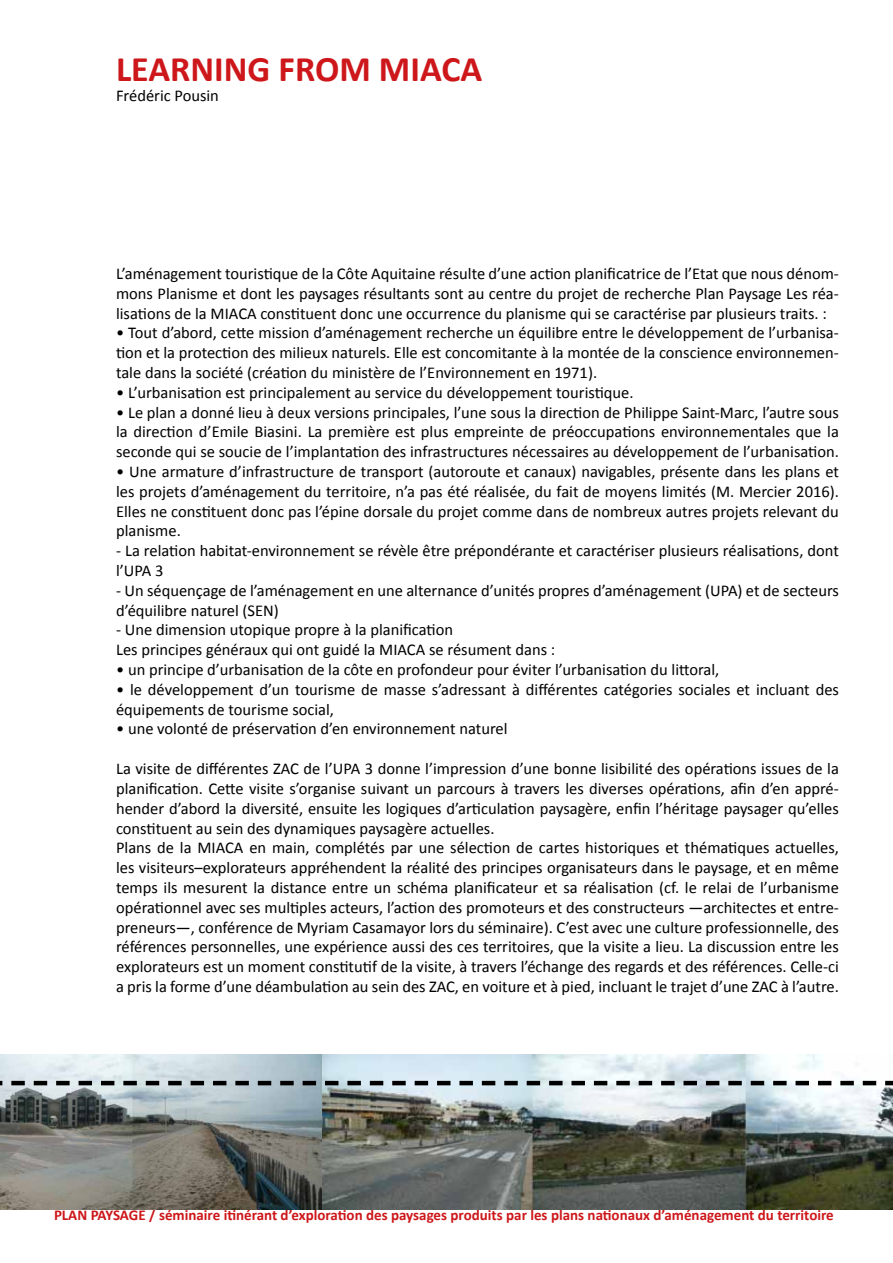
<style>
.page{position:relative;width:893px;height:1263px;background:#fff}
.page>*{position:absolute;margin:0;border:0;box-sizing:border-box;transform-origin:0 0}
.t1{font:700 36px "Calibri";color:#cd171a}
.t2{font:16.5px/19.8px "Calibri";color:#000}
.t3{font:700 15px "Calibri";color:#cd171a}
</style>
<div class="page">
<img style="left:0;top:1054px;width:893px;height:156px">
<svg style="left:0;top:1081px;width:893px;height:4px;background:#565c5e"></svg>
<h1 class="t1" style="left:116px;top:46px;width:368px">LEARNING FROM MIACA</h1>
<p class="t2" style="left:116px;top:85px;width:104px">Frédéric Pousin</p>
<p class="t2" style="left:116px;top:264px;width:724px;text-align:justify">L’aménagement touristique de la Côte Aquitaine résulte d’une action planificatrice de l’Etat que nous dénom&shy;mons Planisme et dont les paysages résultants sont au centre du projet de recherche Plan Paysage Les réa&shy;lisations de la MIACA constituent donc une occurrence du planisme qui se caractérise par plusieurs traits. :</p>
<p class="t2" style="left:116px;top:323px;width:724px;text-align:justify">• Tout d’abord, cette mission d’aménagement recherche un équilibre entre le développement de l’urbanisa&shy;tion et la protection des milieux naturels. Elle est concomitante à la montée de la conscience environnemen&shy;tale dans la société (création du ministère de l’Environnement en 1971).</p>
<p class="t2" style="left:116px;top:382px;width:519px">• L’urbanisation est principalement au service du développement touristique.</p>
<p class="t2" style="left:116px;top:402px;width:724px;text-align:justify">• Le plan a donné lieu à deux versions principales, l’une sous la direction de Philippe Saint-Marc, l’autre sous la direction d’Emile Biasini. La première est plus empreinte de préoccupations environnementales que la seconde qui se soucie de l’implantation des infrastructures nécessaires au développement de l’urbanisation.</p>
<p class="t2" style="left:116px;top:462px;width:724px;text-align:justify">• Une armature d’infrastructure de transport (autoroute et canaux) navigables, présente dans les plans et les projets d’aménagement du territoire, n’a pas été réalisée, du fait de moyens limités (M. Mercier 2016).<br>Elles ne constituent donc pas l’épine dorsale du projet comme dans de nombreux autres projets relevant du planisme.</p>
<p class="t2" style="left:116px;top:541px;width:724px">- La relation habitat-environnement se révèle être prépondérante et caractériser plusieurs réalisations, dont l’UPA 3</p>
<p class="t2" style="left:116px;top:580px;width:724px">- Un séquençage de l’aménagement en une alternance d’unités propres d’aménagement (UPA) et de secteurs d’équilibre naturel (SEN)</p>
<p class="t2" style="left:116px;top:620px;width:441px">- Une dimension utopique propre à la planification<br>Les principes généraux qui ont guidé la MIACA se résument dans :</p>
<p class="t2" style="left:116px;top:660px;width:605px">• un principe d’urbanisation de la côte en profondeur pour éviter l’urbanisation du littoral,</p>
<p class="t2" style="left:116px;top:679px;width:724px">• le développement d’un tourisme de masse s’adressant à différentes catégories sociales et incluant des équipements de tourisme social,</p>
<p class="t2" style="left:116px;top:719px;width:393px">• une volonté de préservation d’en environnement naturel</p>
<p class="t2" style="left:116px;top:759px;width:724px">La visite de différentes ZAC de l’UPA 3 donne l’impression d’une bonne lisibilité des opérations issues de la planification. Cette visite s’organise suivant un parcours à travers les diverses opérations, afin d’en appré&shy;hender d’abord la diversité, ensuite les logiques d’articulation paysagère, enfin l’héritage paysager qu’elles constituent au sein des dynamiques paysagère actuelles.<br>Plans de la MIACA en main, complétés par une sélection de cartes historiques et thématiques actuelles, les visiteurs–explorateurs appréhendent la réalité des principes organisateurs dans le paysage, et en même temps ils mesurent la distance entre un schéma planificateur et sa réalisation (cf. le relai de l’urbanisme opérationnel avec ses multiples acteurs, l’action des promoteurs et des constructeurs —architectes et entre&shy;preneurs—, conférence de Myriam Casamayor lors du séminaire). C’est avec une culture professionnelle, des références personnelles, une expérience aussi des ces territoires, que la visite a lieu. La discussion entre les explorateurs est un moment constitutif de la visite, à travers l’échange des regards et des références. Celle-ci a pris la forme d’une déambulation au sein des ZAC, en voiture et à pied, incluant le trajet d’une ZAC à l’autre.</p>
<p class="t3" style="left:54px;top:1206px;width:781px">PLAN PAYSAGE / séminaire itinérant d’exploration des paysages produits par les plans nationaux d’aménagement du territoire</p>
</div>
